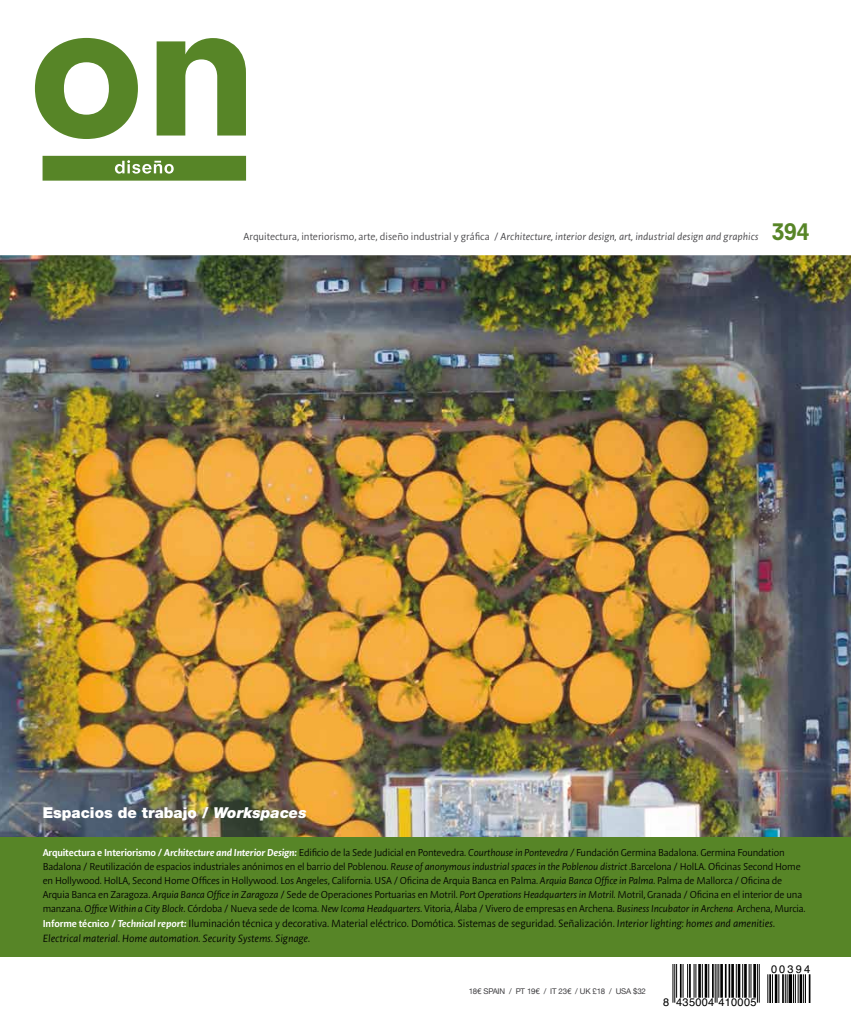
<style>
.page{position:relative;width:851px;height:1021px;background:#fff}
.page>*{position:absolute;margin:0;border:0;box-sizing:border-box;transform-origin:0 0}
.t1{font:900 15px "Helvetica Neue LT Std";color:#fff}
.t2{font:italic 300 11.25px/15px "Onsans";letter-spacing:-.01em;color:#000}
.t3{font:italic 300 11px "Onsans";color:#3e3d40}
.t4{font:11px "Helvetica";letter-spacing:.025em;color:#000}
.t5{font:300 10.75px/14px "Onsans";letter-spacing:-.015em;color:#000}
.t6{font:7.88px "Helvetica Neue";letter-spacing:-.02em;color:#3e3d40}
.s1{font-style:normal}
.s2{font-family:"Neuzeit S";font-weight:800;font-style:normal;font-size:22.5px;color:#578527}
.s3{font-style:italic}
.s4{font-weight:600;color:#fff}
.s5{font-weight:600;font-style:italic;color:#fff}
.s6{font-style:italic;color:#e2001a}
.s7{font-weight:600;font-style:normal;font-size:10.75px;color:#fff}
.s8{font-weight:600;font-size:10.75px;color:#fff}
</style>
<div class="page">
<img style="left:0;top:255px;width:850px;height:582px">
<svg style="left:660px;top:956px;width:162px;height:47px"></svg>
<hr style="left:672px;top:964px;width:1px;height:38px;background:#000">
<hr style="left:674px;top:964px;width:1px;height:38px;background:#000">
<hr style="left:676px;top:964px;width:1px;height:33px;background:#000">
<hr style="left:679px;top:964px;width:2px;height:33px;background:#000">
<hr style="left:682px;top:964px;width:1px;height:33px;background:#000">
<hr style="left:687px;top:964px;width:1px;height:33px;background:#000">
<hr style="left:689px;top:964px;width:1px;height:33px;background:#000">
<hr style="left:693px;top:964px;width:1px;height:33px;background:#000">
<hr style="left:695px;top:964px;width:1px;height:33px;background:#000">
<hr style="left:698px;top:964px;width:2px;height:33px;background:#000">
<hr style="left:701px;top:964px;width:1px;height:33px;background:#000">
<hr style="left:704px;top:964px;width:3px;height:33px;background:#000">
<hr style="left:708px;top:964px;width:1px;height:33px;background:#000">
<hr style="left:712px;top:964px;width:1px;height:33px;background:#000">
<hr style="left:714px;top:964px;width:1px;height:38px;background:#000">
<hr style="left:716px;top:964px;width:1px;height:38px;background:#000">
<hr style="left:718px;top:964px;width:1px;height:33px;background:#000">
<hr style="left:720px;top:964px;width:2px;height:33px;background:#000">
<hr style="left:724px;top:964px;width:2px;height:33px;background:#000">
<hr style="left:728px;top:964px;width:2px;height:33px;background:#000">
<hr style="left:731px;top:964px;width:2px;height:33px;background:#000">
<hr style="left:735px;top:964px;width:1px;height:33px;background:#000">
<hr style="left:737px;top:964px;width:3px;height:33px;background:#000">
<hr style="left:742px;top:964px;width:1px;height:33px;background:#000">
<hr style="left:744px;top:964px;width:2px;height:33px;background:#000">
<hr style="left:748px;top:964px;width:1px;height:33px;background:#000">
<hr style="left:750px;top:964px;width:1px;height:33px;background:#000">
<hr style="left:753px;top:964px;width:2px;height:33px;background:#000">
<hr style="left:756px;top:964px;width:1px;height:38px;background:#000">
<hr style="left:758px;top:964px;width:1px;height:38px;background:#000">
<svg style="left:767px;top:974px;width:5px;height:28px"></svg>
<hr style="left:774px;top:974px;width:3px;height:28px;background:#000">
<svg style="left:778px;top:974px;width:9px;height:28px"></svg>
<svg style="left:788px;top:974px;width:4px;height:28px"></svg>
<svg style="left:793px;top:974px;width:13px;height:28px"></svg>
<hr style="left:808px;top:974px;width:2px;height:28px;background:#000">
<div style="left:0;top:837px;width:850px;height:119px;background:#578527"></div>
<svg style="left:157px;top:38px;width:89px;height:97px"></svg>
<svg style="left:35px;top:38px;width:103px;height:101px"></svg>
<svg style="left:43px;top:156px;width:203px;height:25px;background:#638d36"></svg>
<p class="t3" style="left:243px;top:231px;width:567px"><span class="s1">Arquitectura, interiorismo, arte, diseño industrial y gráfica /</span> Architecture, interior design, art, industrial design and graphics <span class="s2">394</span></p>
<h1 class="t1" style="left:43px;top:803px;width:265px">Espacios de trabajo / <span class="s3">Workspaces</span></h1>
<p class="t5" style="left:43px;top:845px;width:764px"><span class="s4">Arquitectura e Interiorismo /</span> <span class="s5">Architecture and Interior Design:</span> Edificio de la Sede Judicial en Pontevedra. <span class="s3">Courthouse in Pontevedra /</span> Fundación Germina Badalona. Germina Foundation Badalona / Reutilización de espacios industriales anónimos en el barrio del Poblenou. <span class="s3">Reuse of anonymous industrial spaces in the Poblenou district</span> .Barcelona / HolLA. Oficinas Second Home en Hollywood. HolLA, Second Home Offices in Hollywood. Los Angeles, California. USA / Oficina de Arquia Banca en Palma. <span class="s3">Arquia Banca Office in Palma.</span> Palma de Mallorca / Oficina de Arquia Banca en Zaragoza. <span class="s3">Arquia Banca Office in Zaragoza</span> / Sede de Operaciones Portuarias en Motril. <span class="s3">Port Operations Headquarters in Motril.</span> Motril, Granada / Oficina en el interior de una manzana. <span class="s3">Office Within a City Block</span>. Córdoba / Nueva sede de Icoma. <span class="s3">New Icoma Headquarters.</span> Vitoria, Álaba / Vivero de empresas en Archena. <span class="s3">Business Incubator in Archena</span><span class="s6">.</span> Archena, Murcia.</p>
<p class="t2" style="left:43px;top:915px;width:733px"><span class="s7">Informe técnico /</span> <span class="s8">Technical report:</span> <span class="s1">Iluminación técnica y decorativa. Material eléctrico. Domótica. Sistemas de seguridad. Señalización.</span> Interior lighting: homes and amenities.<br>Electrical material. Home automation. Security Systems. Signage.</p>
<p class="t6" style="left:468px;top:985px;width:179px">18€ SPAIN / PT 19€ / IT 23€ / UK £18 / USA $32</p>
<p class="t4" style="left:663px;top:993px;width:95px">8 435004 410005</p>
<p class="t4" style="left:771px;top:961px;width:41px">00394</p>
</div>
